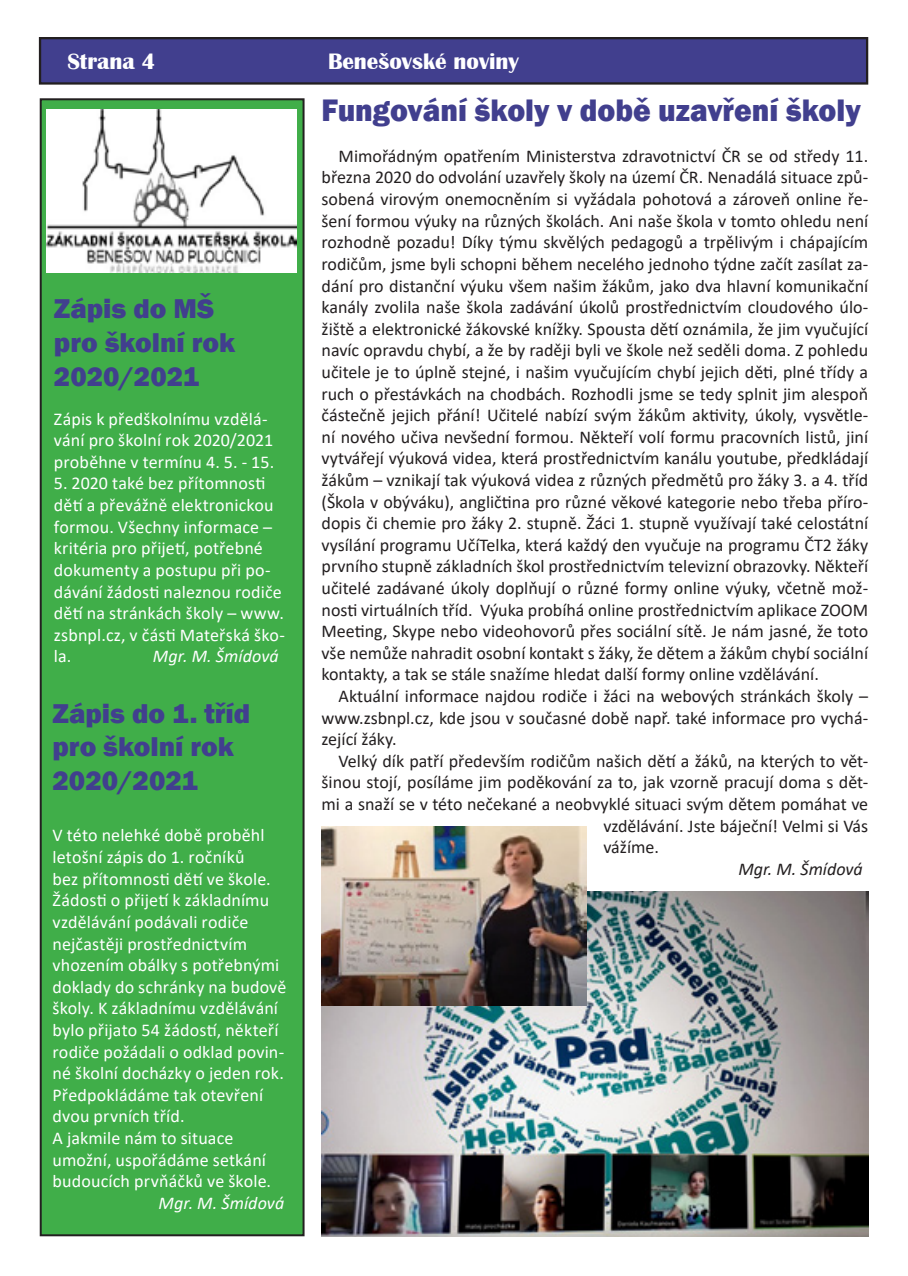
<style>
.page{position:relative;width:908px;height:1276px;background:#fff}
.page>*{position:absolute;margin:0;border:0;box-sizing:border-box;transform-origin:0 0}
.titulek{font:800 32px "Franklin Gothic";color:#413f8e;scale:.94 1}
.Titulek_do_sloupku{font:800 28px/33.6px "Franklin Gothic";color:#413f8e}
.hlavička{font:700 23px "Britannic";color:#fff}
.noviny{font:18px/21.6px "Calibri";color:#231f20;text-align:justify}
.noviny_bílé_písmo{font:18px/21.6px "Calibri";letter-spacing:.01em;color:#fff}
.noviny_bílé_písmo-2{font:italic 18px "Calibri";letter-spacing:.005em;color:#fff}
.noviny-2{font:italic 18px "Calibri";color:#231f20}
</style>
<div class="page">
<div style="left:40px;top:38px;width:826px;height:45px;background:#413f8e"></div>
<div style="left:39px;top:37px;width:828px;height:48px;border:2px solid #231f20"></div>
<div style="left:41px;top:99px;width:262px;height:1136px;background:#40ae49"></div>
<div style="left:40px;top:98px;width:264px;height:1138px;border:2px solid #231f20"></div>
<img style="left:321px;top:891px;width:546px;height:345px">
<img style="left:321px;top:826px;width:265px;height:179px">
<img style="left:47px;top:110px;width:250px;height:162px">
<p class="hlavička" style="left:67px;top:49px;width:90px">Strana 4</p>
<p class="hlavička" style="left:328px;top:49px;width:192px">Benešovské noviny</p>
<p class="Titulek_do_sloupku" style="left:54px;top:292px;width:183px">Zápis do MŠ pro školní rok<br>2020/2021</p>
<p class="noviny_bílé_písmo" style="left:54px;top:407px;width:222px">Zápis k předškolnímu vzdělá&shy;vání pro školní rok 2020/2021 proběhne v termínu 4. 5. - 15.</p>
<p class="noviny_bílé_písmo" style="left:54px;top:472px;width:232px">5. 2020 také bez přítomnosti dětí a převážně elektronickou formou. Všechny informace – kritéria pro přijetí, potřebné dokumenty a postupu při po&shy;dávání žádosti naleznou rodiče dětí na stránkách školy – www. zsbnpl.cz, v části Mateřská ško&shy;la.</p>
<p class="noviny_bílé_písmo-2" style="left:153px;top:644px;width:127px">Mgr. M. Šmídová</p>
<p class="Titulek_do_sloupku" style="left:53px;top:696px;width:199px">Zápis do 1. tříd</p>
<p class="Titulek_do_sloupku" style="left:53px;top:730px;width:183px">pro školní rok<br>2020/2021</p>
<p class="noviny_bílé_písmo" style="left:53px;top:824px;width:235px">V této nelehké době proběhl letošní zápis do 1. ročníků<br>bez přítomnosti dětí ve škole.<br>Žádosti o přijetí k základnímu vzdělávání podávali rodiče nejčastěji prostřednictvím vhozením obálky s potřebnými doklady do schránky na budově školy. K základnímu vzdělávání bylo přijato 54 žádostí, někteří rodiče požádali o odklad povin&shy;né školní docházky o jeden rok.<br>Předpokládáme tak otevření dvou prvních tříd.</p>
<p class="noviny_bílé_písmo" style="left:53px;top:1126px;width:220px">A jakmile nám to situace umožní, uspořádáme setkání budoucích prvňáčků ve škole.</p>
<p class="noviny_bílé_písmo-2" style="left:158px;top:1190px;width:127px">Mgr. M. Šmídová</p>
<p class="titulek" style="left:321px;top:89px;width:575px">Fungování školy v době uzavření školy</p>
<p class="noviny" style="left:321px;top:145px;width:548px;text-indent:17px">Mimořádným opatřením Ministerstva zdravotnictví ČR se od středy 11. března 2020 do odvolání uzavřely školy na území ČR. Nenadálá situace způ&shy;sobená virovým onemocněním si vyžádala pohotová a zároveň online ře&shy;šení formou výuky na různých školách. Ani naše škola v tomto ohledu není rozhodně pozadu! Díky týmu skvělých pedagogů a trpělivým i chápajícím rodičům, jsme byli schopni během necelého jednoho týdne začít zasílat za&shy;dání pro distanční výuku všem našim žákům, jako dva hlavní komunikační kanály zvolila naše škola zadávání úkolů prostřednictvím cloudového úlo&shy;žiště a elektronické žákovské knížky. Spousta dětí oznámila, že jim vyučující navíc opravdu chybí, a že by raději byli ve škole než seděli doma. Z pohledu učitele je to úplně stejné, i našim vyučujícím chybí jejich děti, plné třídy a ruch o přestávkách na chodbách. Rozhodli jsme se tedy splnit jim alespoň částečně jejich přání! Učitelé nabízí svým žákům aktivity, úkoly, vysvětle&shy;ní nového učiva nevšední formou. Někteří volí formu pracovních listů, jiní vytvářejí výuková videa, která prostřednictvím kanálu youtube, předkládají žákům – vznikají tak výuková videa z různých předmětů pro žáky 3. a 4. tříd (Škola v obýváku), angličtina pro různé věkové kategorie nebo třeba příro&shy;dopis či chemie pro žáky 2. stupně. Žáci 1. stupně využívají také celostátní vysílání programu UčíTelka, která každý den vyučuje na programu ČT2 žáky prvního stupně základních škol prostřednictvím televizní obrazovky. Někteří učitelé zadávané úkoly doplňují o různé formy online výuky, včetně mož&shy;nosti virtuálních tříd. Výuka probíhá online prostřednictvím aplikace ZOOM Meeting, Skype nebo videohovorů přes sociální sítě. Je nám jasné, že toto vše nemůže nahradit osobní kontakt s žáky, že dětem a žákům chybí sociální kontakty, a tak se stále snažíme hledat další formy online vzdělávání.</p>
<p class="noviny" style="left:321px;top:685px;width:548px;text-indent:17px">Aktuální informace najdou rodiče i žáci na webových stránkách školy – www.zsbnpl.cz, kde jsou v současné době např. také informace pro vychá&shy;zející žáky.</p>
<p class="noviny" style="left:338px;top:749px;width:531px">Velký dík patří především rodičům našich dětí a žáků, na kterých to vět-</p>
<p class="noviny" style="left:321px;top:771px;width:548px">šinou stojí, posíláme jim poděkování za to, jak vzorně pracují doma s dět-</p>
<p class="noviny" style="left:321px;top:793px;width:548px">mi a snaží se v této nečekané a neobvyklé situaci svým dětem pomáhat ve</p>
<p class="noviny" style="left:603px;top:814px;width:266px">vzdělávání. Jste báječní! Velmi si Vás</p>
<p class="noviny" style="left:603px;top:836px;width:57px">vážíme.</p>
<p class="noviny-2" style="left:738px;top:856px;width:126px">Mgr. M. Šmídová</p>
</div>
